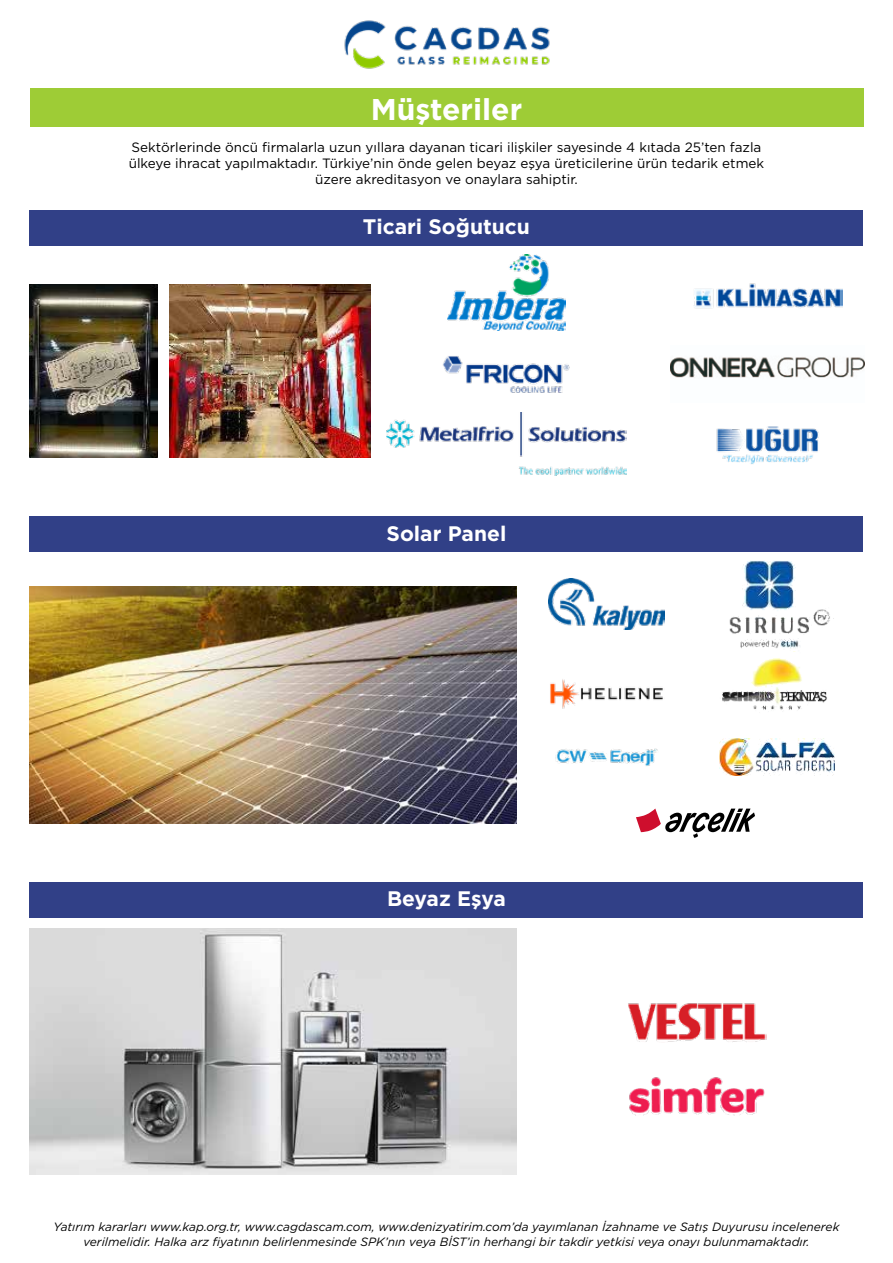
<style>
.page{position:relative;width:893px;height:1263px;background:#fff}
.page>*{position:absolute;margin:0;border:0;box-sizing:border-box;transform-origin:0 0}
.t1{font:700 30px "Gotham";color:#fff}
.t2{font:700 21px "Gotham";color:#fff}
.t3{font:13.5px/16.2px "Gotham";color:#000;text-align:center}
.t4{font:italic 12px/14.4px "Gotham";color:#000;text-align:center}
</style>
<div class="page">
<div style="left:30px;top:210px;width:833px;height:35px;background:#314087"></div>
<img style="left:344px;top:20px;width:206px;height:49px">
<div style="left:30px;top:88px;width:833px;height:39px;background:#9ecc36"></div>
<div style="left:30px;top:516px;width:833px;height:36px;background:#314087"></div>
<div style="left:30px;top:882px;width:833px;height:35px;background:#314087"></div>
<img style="left:716px;top:426px;width:103px;height:38px">
<img style="left:694px;top:283px;width:149px;height:26px">
<img style="left:386px;top:413px;width:240px;height:63px">
<img style="left:671px;top:357px;width:193px;height:21px">
<img style="left:443px;top:356px;width:127px;height:37px">
<img style="left:447px;top:254px;width:118px;height:76px">
<img style="left:549px;top:578px;width:115px;height:51px">
<img style="left:722px;top:661px;width:105px;height:49px">
<img style="left:719px;top:738px;width:115px;height:38px">
<img style="left:729px;top:561px;width:105px;height:100px">
<img style="left:555px;top:748px;width:103px;height:18px">
<img style="left:550px;top:679px;width:113px;height:30px">
<img style="left:628px;top:1003px;width:139px;height:39px">
<img style="left:629px;top:1077px;width:136px;height:38px">
<img style="left:30px;top:285px;width:128px;height:173px">
<img style="left:169px;top:285px;width:201px;height:173px">
<img style="left:30px;top:586px;width:487px;height:237px">
<img style="left:30px;top:928px;width:487px;height:246px">
<svg style="left:636px;top:808px;width:119px;height:30px"></svg>
<h1 class="t1" style="left:371px;top:89px;width:153px">Müşteriler</h1>
<p class="t3" style="left:129px;top:139px;width:637px">Sektörlerinde öncü firmalarla uzun yıllara dayanan ticari ilişkiler sayesinde 4 kıtada 25’ten fazla ülkeye ihracat yapılmaktadır. Türkiye’nin önde gelen beyaz eşya üreticilerine ürün tedarik etmek üzere akreditasyon ve onaylara sahiptir.</p>
<h2 class="t2" style="left:363px;top:213px;width:169px">Ticari Soğutucu</h2>
<h2 class="t2" style="left:387px;top:519px;width:121px">Solar Panel</h2>
<h2 class="t2" style="left:387px;top:885px;width:120px">Beyaz Eşya</h2>
<p class="t4" style="left:53px;top:1220px;width:787px">Yatırım kararları www.kap.org.tr, www.cagdascam.com, www.denizyatirim.com’da yayımlanan İzahname ve Satış Duyurusu incelenerek verilmelidir. Halka arz fiyatının belirlenmesinde SPK’nın veya BİST’in herhangi bir takdir yetkisi veya onayı bulunmamaktadır.</p>
</div>
